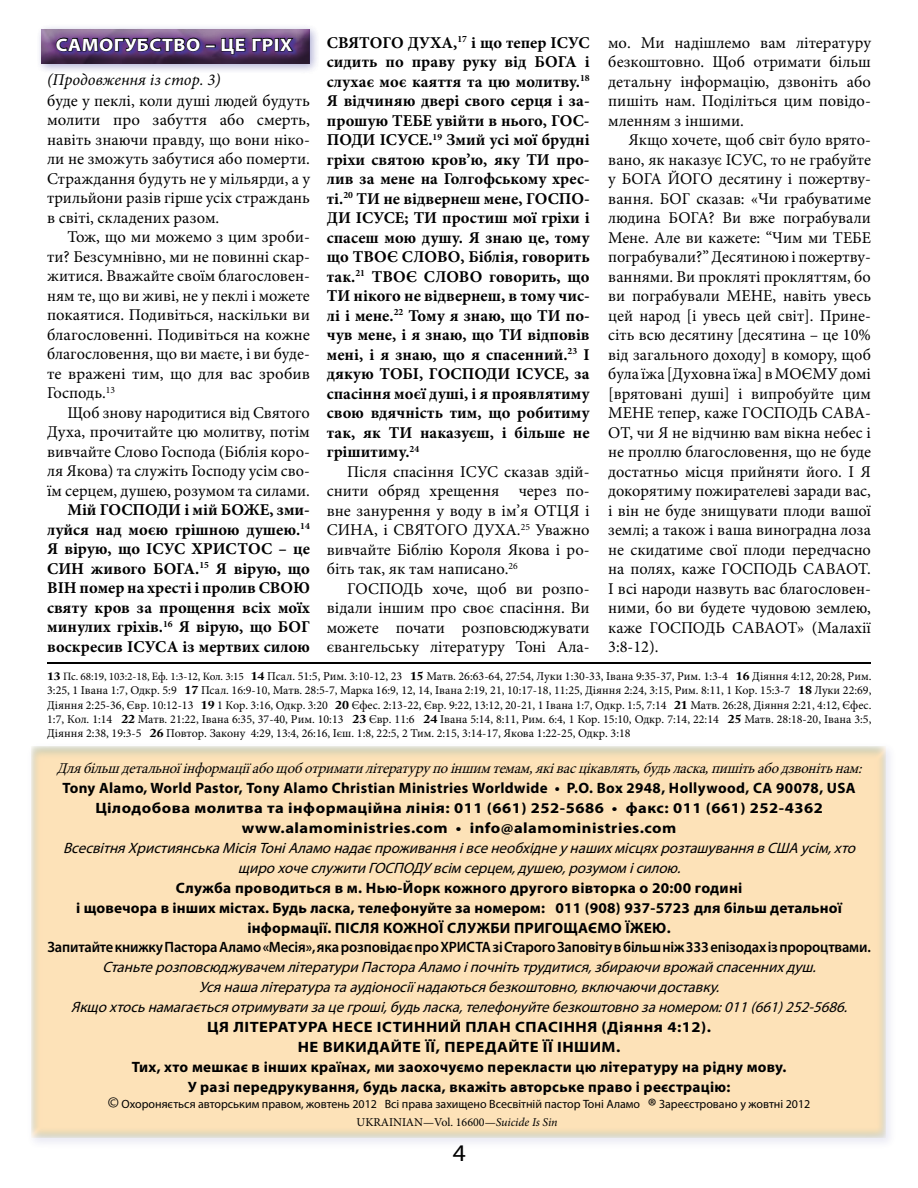
<style>
.page{position:relative;width:918px;height:1188px;background:#fff}
.page>*{position:absolute;margin:0;border:0;box-sizing:border-box;transform-origin:0 0}
.t1{font:24px "Myriad Pro";color:#000;scale:1.06 1}
.t2{font:700 18px "Myriad Pro";letter-spacing:.03em;color:#fff;scale:1.1 1}
.t3{font:16.5px/19.5px "Minion Pro";color:#000;text-align:justify}
.t4{font:700 16.5px/19.5px "Minion Pro";color:#000;text-align:justify}
.t5{font:italic 16.5px "Minion Pro";color:#000}
.t6{font:italic 15px/20px "Myriad Pro";color:#000;text-align:center}
.t7{font:700 15px/20px "Myriad Pro";letter-spacing:.02em;color:#000;text-align:center}
.t8{font:700 15px/20px "Myriad Pro";letter-spacing:.02em;color:#000;text-align:center;scale:1.1 1}
.t9{font:italic 15px "Minion Pro";color:#000}
.t10{font:600 15px "Myriad Pro";letter-spacing:-.01em;color:#000}
.t11{font:12px/14.4px "Minion Pro";color:#000;text-align:justify}
.t12{font:12px "Myriad Pro";color:#000}
.s1{font-family:"Adobe Caslon Pro";font-weight:700;font-size:11.25px}
.s2{font-size:11.25px}
.s3{font-family:"Adobe Caslon Pro";font-weight:700}
.s4{font-size:16.5px}
.s5{font-size:21px}
.s6{font-style:italic}
</style>
<div class="page">
<div style="left:27px;top:742px;width:870px;height:408px;background:#f9f9fb"></div>
<div style="left:21px;top:734px;width:875px;height:405px;background:#0073bb;opacity:.5"></div>
<div style="left:34px;top:650px;width:850px;height:15px;background:#000;opacity:.5"></div>
<div style="left:36px;top:24px;width:283px;height:50px;background:#414099;opacity:.24"></div>
<div style="left:34px;top:21px;width:289px;height:44px;background:#000;opacity:.5"></div>
<div style="left:46px;top:28px;width:255px;height:35px;background:#6f2c91;opacity:.75"></div>
<svg style="left:55px;top:21px;width:191px;height:38px"></svg>
<svg style="left:252px;top:37px;width:43px;height:15px"></svg>
<p class="t2" style="left:56px;top:33px;width:217px">САМОГУБСТВО – ЦЕ ГРІХ</p>
<p class="t5" style="left:47px;top:69px;width:175px">(Продовження із стор. 3)</p>
<p class="t3" style="left:47px;top:91px;width:264px">буде у пеклі, коли душі людей будуть молити про забуття або смерть, навіть знаючи правду, що вони ніко&shy;ли не зможуть забутися або померти.<br>Страждання будуть не у мільярди, а у трильйони разів гірше усіх страждань в світі, складених разом.</p>
<p class="t3" style="left:47px;top:227px;width:264px;text-indent:20px">Тож, що ми можемо з цим зроби&shy;ти? Безсумнівно, ми не повинні скар&shy;житися. Вважайте своїм благословен&shy;ням те, що ви живі, не у пеклі і можете покаятися. Подивіться, наскільки ви благословенні. Подивіться на кожне благословення, що ви маєте, і ви буде&shy;те вражені тим, що для вас зробив Господь.<sup>13</sup></p>
<p class="t3" style="left:47px;top:403px;width:264px;text-indent:20px">Щоб знову народитися від Святого Духа, прочитайте цю молитву, потім вивчайте Слово Господа (Біблія коро&shy;ля Якова) та служіть Господу усім сво&shy;їм серцем, душею, розумом та силами.</p>
<p class="t4" style="left:47px;top:500px;width:264px;text-indent:20px">Мій ГОСПОДИ і мій БОЖЕ, зми&shy;луйся над моєю грішною душею.<sup>14<br></sup>Я вірую, що ІСУС ХРИСТОС – це СИН живого БОГА.<sup>15</sup> Я вірую, що ВІН помер на хресті і пролив СВОЮ святу кров за прощення всіх моїх минулих гріхів.<sup>16</sup> Я вірую, що БОГ воскресив ІСУСА із мертвих силою</p>
<p class="t4" style="left:327px;top:33px;width:264px">СВЯТОГО ДУХА,<sup>17</sup> і що тепер ІСУС сидить по праву руку від БОГА і слухає моє каяття та цю молитву.<sup>18<br></sup>Я відчиняю двері свого серця і за&shy;прошую ТЕБЕ увійти в нього, ГОС-ПОДИ ІСУСЕ.<sup>19</sup> Змий усі мої брудні гріхи святою кров’ю, яку ТИ про&shy;лив за мене на Голгофському хрес&shy;ті.<sup>20</sup> ТИ не відвернеш мене, ГОСПО-ДИ ІСУСЕ; ТИ простиш мої гріхи і спасеш мою душу. Я знаю це, тому що ТВОЄ СЛОВО, Біблія, говорить так.<sup>21</sup> ТВОЄ СЛОВО говорить, що ТИ нікого не відвернеш, в тому чис&shy;лі і мене.<sup>22</sup> Тому я знаю, що ТИ по&shy;чув мене, і я знаю, що ТИ відповів мені, і я знаю, що я спасенний.<sup>23</sup> І дякую ТОБІ, ГОСПОДИ ІСУСЕ, за спасіння моєї душі, і я проявлятиму свою вдячність тим, що робитиму так, як ТИ наказуєш, і більше не грішитиму.<sup>24</sup></p>
<p class="t3" style="left:327px;top:462px;width:264px;text-indent:20px">Після спасіння ІСУС сказав здій&shy;снити обряд хрещення через по&shy;вне занурення у воду в ім’я ОТЦЯ і СИНА, і СВЯТОГО ДУХА.<sup>25</sup> Уважно вивчайте Біблію Короля Якова і ро&shy;біть так, як там написано.<sup>26</sup></p>
<p class="t3" style="left:327px;top:579px;width:264px;text-indent:20px">ГОСПОДЬ хоче, щоб ви розпо&shy;відали іншим про своє спасіння. Ви можете почати розповсюджувати євангельську літературу Тоні Ала-</p>
<p class="t3" style="left:608px;top:33px;width:264px">мо. Ми надішлемо вам літературу безкоштовно. Щоб отримати більш детальну інформацію, дзвоніть або пишіть нам. Поділіться цим повідо&shy;мленням з іншими.</p>
<p class="t3" style="left:608px;top:130px;width:264px;text-indent:20px">Якщо хочете, щоб світ було врято&shy;вано, як наказує ІСУС, то не грабуйте у БОГА ЙОГО десятину і пожертву&shy;вання. БОГ сказав: «Чи грабуватиме людина БОГА? Ви вже пограбували Мене. Але ви кажете: “Чим ми ТЕБЕ пограбували?” Десятиною і пожертву&shy;ваннями. Ви прокляті прокляттям, бо ви пограбували МЕНЕ, навіть увесь цей народ [і увесь цей світ]. Прине&shy;сіть всю десятину [десятина – це 10% від загального доходу] в комору, щоб була їжа [Духовна їжа] в МОЄМУ домі [врятовані душі] і випробуйте цим МЕНЕ тепер, каже ГОСПОДЬ САВА-ОТ, чи Я не відчиню вам вікна небес і не проллю благословення, що не буде достатньо місця прийняти його. І Я докорятиму пожирателеві заради вас, і він не буде знищувати плоди вашої землі; а також і ваша виноградна лоза не скидатиме свої плоди передчасно на полях, каже ГОСПОДЬ САВАОТ.<br>І всі народи назвуть вас благословен&shy;ними, бо ви будете чудовою землею, каже ГОСПОДЬ САВАОТ» (Малахії 3:8-12).</p>
<p class="t11" style="left:47px;top:669px;width:826px"><span class="s1">13</span> <span class="s2">Пс. 68:19, 103:2-18, Еф. 1:3-12, Кол. 3:15</span> <span class="s3">14</span> Псал. 51:5, Рим. 3:10-12, 23 <span class="s3">15</span> Матв. 26:63-64, 27:54, Луки 1:30-33, Івана 9:35-37, Рим. 1:3-4 <span class="s3">16</span> Діяння 4:12, 20:28, Рим.<br>3:25, 1 Івана 1:7, Одкр. 5:9 <span class="s3">17</span> Псал. 16:9-10, Матв. 28:5-7, Марка 16:9, 12, 14, Івана 2:19, 21, 10:17-18, 11:25, Діяння 2:24, 3:15, Рим. 8:11, 1 Кор. 15:3-7 <span class="s3">18</span> Луки 22:69, Діяння 2:25-36, Євр. 10:12-13 <span class="s3">19</span> 1 Кор. 3:16, Одкр. 3:20 <span class="s3">20</span> Єфес. 2:13-22, Євр. 9:22, 13:12, 20-21, 1 Івана 1:7, Одкр. 1:5, 7:14 <span class="s3">21</span> Матв. 26:28, Діяння 2:21, 4:12, Єфес.<br>1:7, Кол. 1:14 <span class="s3">22</span> Матв. 21:22, Івана 6:35, 37-40, Рим. 10:13 <span class="s3">23</span> Євр. 11:6 <span class="s3">24</span> Івана 5:14, 8:11, Рим. 6:4, 1 Кор. 15:10, Одкр. 7:14, 22:14 <span class="s3">25</span> Матв. 28:18-20, Івана 3:5, Діяння 2:38, 19:3-5 <span class="s3">26</span> Повтор. Закону 4:29, 13:4, 26:16, Ієш. 1:8, 22:5, 2 Тим. 2:15, 3:14-17, Якова 1:22-25, Одкр. 3:18</p>
<p class="t9" style="left:57px;top:759px;width:811px">Длябільш детальноїінформаціїабощоботриматилітературупоіншимтемам,яківасцікавлять,будьласка,пишітьабодзвонітьнам:</p>
<p class="t7" style="left:63px;top:778px;width:795px">Tony Alamo, World Pastor, Tony Alamo Christian Ministries Worldwide • P.O. Box 2948, Hollywood, CA 90078, USA<br>Цілодобова молитва та інформаційна лінія: 011 (661) 252-5686 • факс: 011 (661) 252-4362 www.alamoministries.com • info@alamoministries.com</p>
<p class="t6" style="left:63px;top:838px;width:799px">ВсесвітняХристиянськаМісіяТоніАламонадаєпроживанняівсенеобхіднеунашихмісцяхрозташуваннявСША усім,хто щирохочеслужитиГОСПОДУвсім серцем,душею,розумом ісилою.</p>
<p class="t7" style="left:76px;top:877px;width:767px">Служба проводиться в м. Нью-Йорк кожного другого вівторка о 20:00 годині<br>і щовечора в інших містах. Будь ласка, телефонуйте за номером: 011 (908) 937-5723 для більш детальної інформації. ПІСЛЯ КОЖНОЇ СЛУЖБИ ПРИГОЩАЄМО ЇЖЕЮ.</p>
<p class="t10" style="left:47px;top:938px;width:825px">Запитайте книжку Пастора Аламо «Месія», яка розповідає про ХРИСТА зі Старого Заповіту в більш ніж 333 епізодах із пророцтвами.</p>
<p class="t6" style="left:71px;top:957px;width:782px">Станьтерозповсюджувачем літературиПастораАламоіпочнітьтрудитися,збираючиврожайспасеннихдуш.<br>Усянашалітературатааудіоносіїнадаютьсябезкоштовно,включаючидоставку.<br>Якщохтосьнамагаєтьсяотримуватизацегроші,будьласка,телефонуйтебезкоштовно заномером:011(661)252-5686.</p>
<p class="t8" style="left:132px;top:1017px;width:597px">ЦЯ ЛІТЕРАТУРА НЕСЕ ІСТИННИЙ ПЛАН СПАСІННЯ (Діяння 4:12).<br>НЕ ВИКИДАЙТЕ ЇЇ, ПЕРЕДАЙТЕ ЇЇ ІНШИМ.<br>Тих, хто мешкає в інших країнах, ми заохочуємо перекласти цю літературу на рідну мову.<br>У разі передрукування, будь ласка, вкажіть авторське право і реєстрацію:</p>
<p class="t12" style="left:108px;top:1097px;width:704px"><span class="s4">©</span> Охороняється авторським правом, жовтень 2012 Всі права захищено Всесвітній пастор Тоні Аламо <span class="s5">®</span> Зареєстровано у жовтні 2012</p>
<p class="t11" style="left:357px;top:1115px;width:203px">UKRAINIAN—Vol. 16600—<span class="s6">Suicide Is Sin</span></p>
<h1 class="t1" style="left:453px;top:1138px;width:14px">4</h1>
</div>
